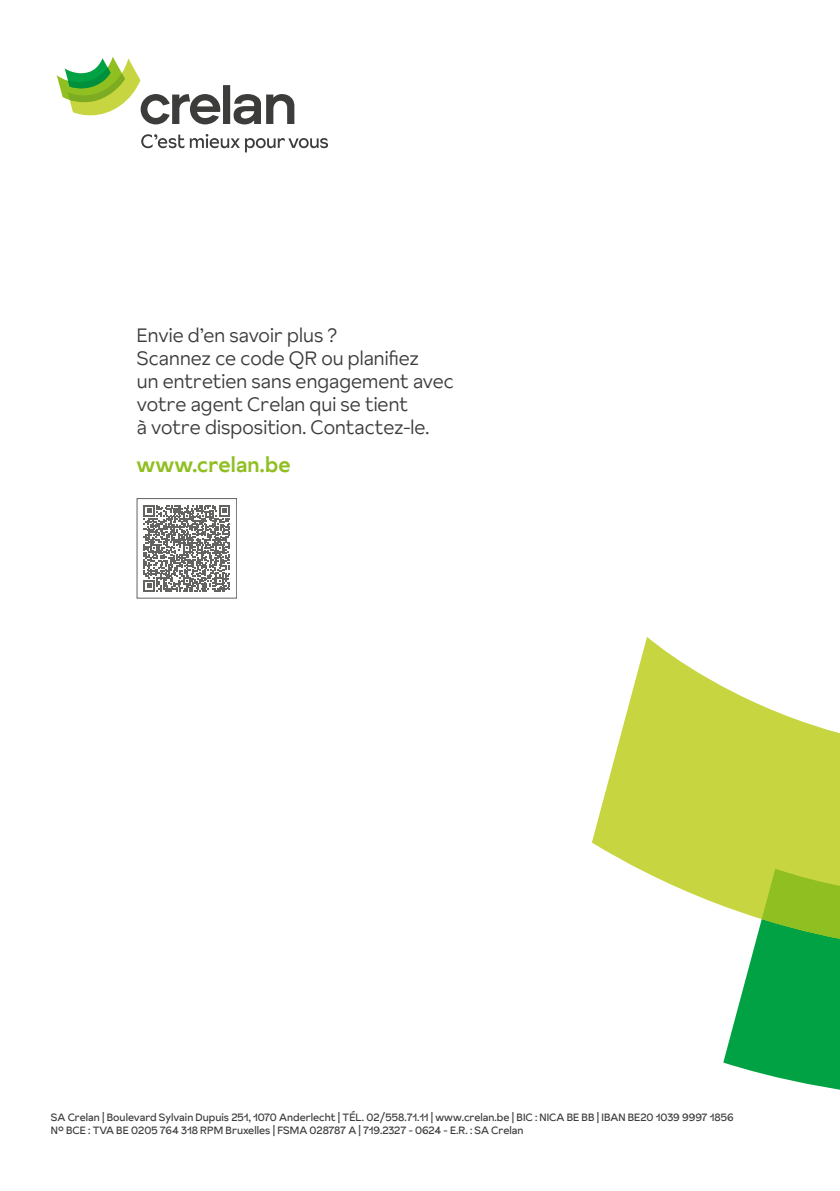
<style>
.page{position:relative;width:840px;height:1191px;background:#fff}
.page>*{position:absolute;margin:0;border:0;box-sizing:border-box;transform-origin:0 0}
.t1{font:500 21px "Crelan Sunset";letter-spacing:.005em;color:#90bf21}
.t2{font:300 19.4px/22.8px "Crelan Sunset";letter-spacing:.005em;color:#3c3c3b}
.t3{font:10.6px/12.6px "Crelan Sunset";color:#3c3c3b}
</style>
<div class="page">
<svg style="left:143px;top:505px;width:87px;height:86px"></svg>
<svg style="left:592px;top:637px;width:247px;height:269px;fill:#c7d540"></svg>
<svg style="left:722px;top:787px;width:117px;height:303px;background:#75c357"></svg>
<svg style="left:57px;top:57px;width:237px;height:67px"></svg>
<svg style="left:141px;top:134px;width:187px;height:18px"></svg>
<h2 class="t2" style="left:137px;top:324px;width:318px">Envie d’en savoir plus ?<br>Scannez ce code QR ou planifiez<br>un entretien sans engagement avec votre agent Crelan qui se tient<br>à votre disposition. Contactez-le.</h2>
<h1 class="t1" style="left:137px;top:450px;width:155px">www.crelan.be</h1>
<p class="t3" style="left:51px;top:1111px;width:683px">SA Crelan | Boulevard Sylvain Dupuis 251, 1070 Anderlecht | TÉL. 02/558.71.11 | www.crelan.be | BIC : NICA BE BB | IBAN BE20 1039 9997 1856<br>N° BCE : TVA BE 0205 764 318 RPM Bruxelles | FSMA 028787 A | 719.2327 - 0624 - E.R. : SA Crelan</p>
</div>
